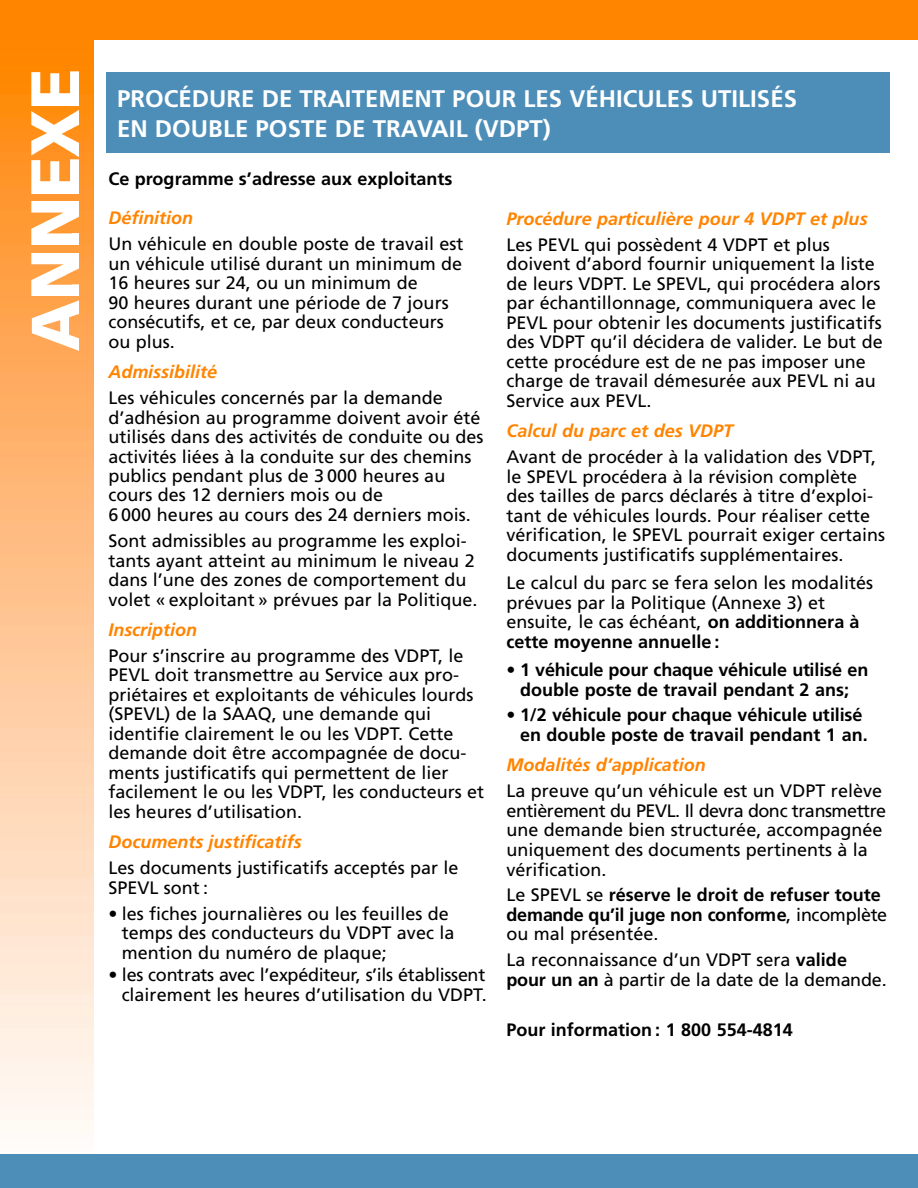
<style>
.page{position:relative;width:918px;height:1188px;background:#fff}
.page>*{position:absolute;margin:0;border:0;box-sizing:border-box;transform-origin:0 0}
.t1{font:700 24px/29.8px "Frutiger";color:#fff}
.t2{font:18px/19.5px "Frutiger";color:#000}
.t3{font:700 18px/19.5px "Frutiger";color:#000;text-align:center}
.t4{font:italic 700 18px "Frutiger";color:#ff8400}
.s1{font-weight:700}
.s2{font-weight:400}
</style>
<div class="page">
<img style="left:0;top:39px;width:93px;height:1116px">
<div style="left:107px;top:72px;width:783px;height:81px;background:#4d8eb9"></div>
<img style="left:27px;top:300px;width:51px;height:51px">
<img style="left:29px;top:253px;width:49px;height:43px">
<img style="left:29px;top:202px;width:49px;height:42px">
<img style="left:29px;top:160px;width:49px;height:33px">
<img style="left:29px;top:110px;width:49px;height:46px">
<img style="left:29px;top:72px;width:49px;height:33px">
<div style="left:0;top:0;width:918px;height:39px;background:#ff8400"></div>
<div style="left:0;top:1155px;width:918px;height:33px;background:#4d8eb9"></div>
<h1 class="t1" style="left:117px;top:86px;width:682px">PROCÉDURE DE TRAITEMENT POUR LES VÉHICULES UTILISÉS<br>EN DOUBLE POSTE DE TRAVAIL (VDPT)</h1>
<p class="t3" style="left:108px;top:171px;width:346px">Ce programme s’adresse aux exploitants</p>
<p class="t4" style="left:108px;top:211px;width:86px">Définition</p>
<p class="t2" style="left:108px;top:236px;width:357px">Un véhicule en double poste de travail est un véhicule utilisé durant un minimum de 16 heures sur 24, ou un minimum de<br>90 heures durant une période de 7 jours consécutifs, et ce, par deux conducteurs ou plus.</p>
<p class="t4" style="left:108px;top:364px;width:110px">Admissibilité</p>
<p class="t2" style="left:108px;top:390px;width:377px">Les véhicules concernés par la demande d’adhésion au programme doivent avoir été utilisés dans des activités de conduite ou des activités liées à la conduite sur des chemins publics pendant plus de 3 000 heures au cours des 12 derniers mois ou de<br>6 000 heures au cours des 24 derniers mois.</p>
<p class="t2" style="left:108px;top:533px;width:371px">Sont admissibles au programme les exploi&shy;tants ayant atteint au minimum le niveau 2 dans l’une des zones de comportement du volet « exploitant » prévues par la Politique.</p>
<p class="t4" style="left:108px;top:622px;width:90px">Inscription</p>
<p class="t2" style="left:108px;top:647px;width:377px">Pour s’inscrire au programme des VDPT, le PEVL doit transmettre au Service aux pro&shy;priétaires et exploitants de véhicules lourds (SPEVL) de la SAAQ, une demande qui identifie clairement le ou les VDPT. Cette demande doit être accompagnée de docu&shy;ments justificatifs qui permettent de lier facilement le ou les VDPT, les conducteurs et les heures d’utilisation.</p>
<p class="t4" style="left:108px;top:835px;width:195px">Documents justificatifs</p>
<p class="t2" style="left:108px;top:859px;width:352px">Les documents justificatifs acceptés par le<br>SPEVL sont :</p>
<p class="t2" style="left:122px;top:905px;width:334px;text-indent:-13px">• les fiches journalières ou les feuilles de temps des conducteurs du VDPT avec la mention du numéro de plaque;</p>
<p class="t2" style="left:108px;top:967px;width:380px;text-align:right">• les contrats avec l’expéditeur, s’ils établissent clairement les heures d’utilisation du VDPT.</p>
<p class="t4" style="left:507px;top:212px;width:363px">Procédure particulière pour 4 VDPT et plus</p>
<p class="t2" style="left:507px;top:236px;width:378px">Les PEVL qui possèdent 4 VDPT et plus doivent d’abord fournir uniquement la liste de leurs VDPT. Le SPEVL, qui procédera alors par échantillonnage, communiquera avec le PEVL pour obtenir les documents justificatifs des VDPT qu’il décidera de valider. Le but de cette procédure est de ne pas imposer une charge de travail démesurée aux PEVL ni au Service aux PEVL.</p>
<p class="t4" style="left:507px;top:424px;width:228px">Calcul du parc et des VDPT</p>
<p class="t2" style="left:507px;top:448px;width:380px">Avant de procéder à la validation des VDPT, le SPEVL procédera à la révision complète des tailles de parcs déclarés à titre d’exploi&shy;tant de véhicules lourds. Pour réaliser cette vérification, le SPEVL pourrait exiger certains documents justificatifs supplémentaires.</p>
<p class="t2" style="left:507px;top:574px;width:368px">Le calcul du parc se fera selon les modalités prévues par la Politique (Annexe 3) et ensuite, le cas échéant, <span class="s1">on additionnera à cette moyenne annuelle :</span></p>
<p class="t3" style="left:507px;top:661px;width:363px">• 1 véhicule pour chaque véhicule utilisé en double poste de travail pendant 2 ans;</p>
<p class="t3" style="left:507px;top:707px;width:363px;text-align:right">• 1/2 véhicule pour chaque véhicule utilisé en double poste de travail pendant 1 an.</p>
<p class="t4" style="left:507px;top:758px;width:201px">Modalités d’application</p>
<p class="t2" style="left:507px;top:783px;width:381px">La preuve qu’un véhicule est un VDPT relève e n tiè rement du PEVL. Il devra donc transmettre une demande bien structurée, accompagnée uniquement des documents pertinents à la vérification.</p>
<p class="t3" style="left:507px;top:887px;width:382px;text-align:left"><span class="s2">Le SPEVL se</span> réserve le droit de refuser toute demande qu’il juge non conform e<span class="s2">, incomplète ou mal présentée.</span></p>
<p class="t2" style="left:507px;top:952px;width:382px">La reconnaissance d’un VDPT sera <span class="s1">valide pour un an</span> à partir de la date de la demande.</p>
<p class="t3" style="left:507px;top:1021px;width:288px">Pour information : 1 800 554-4814</p>
</div>
